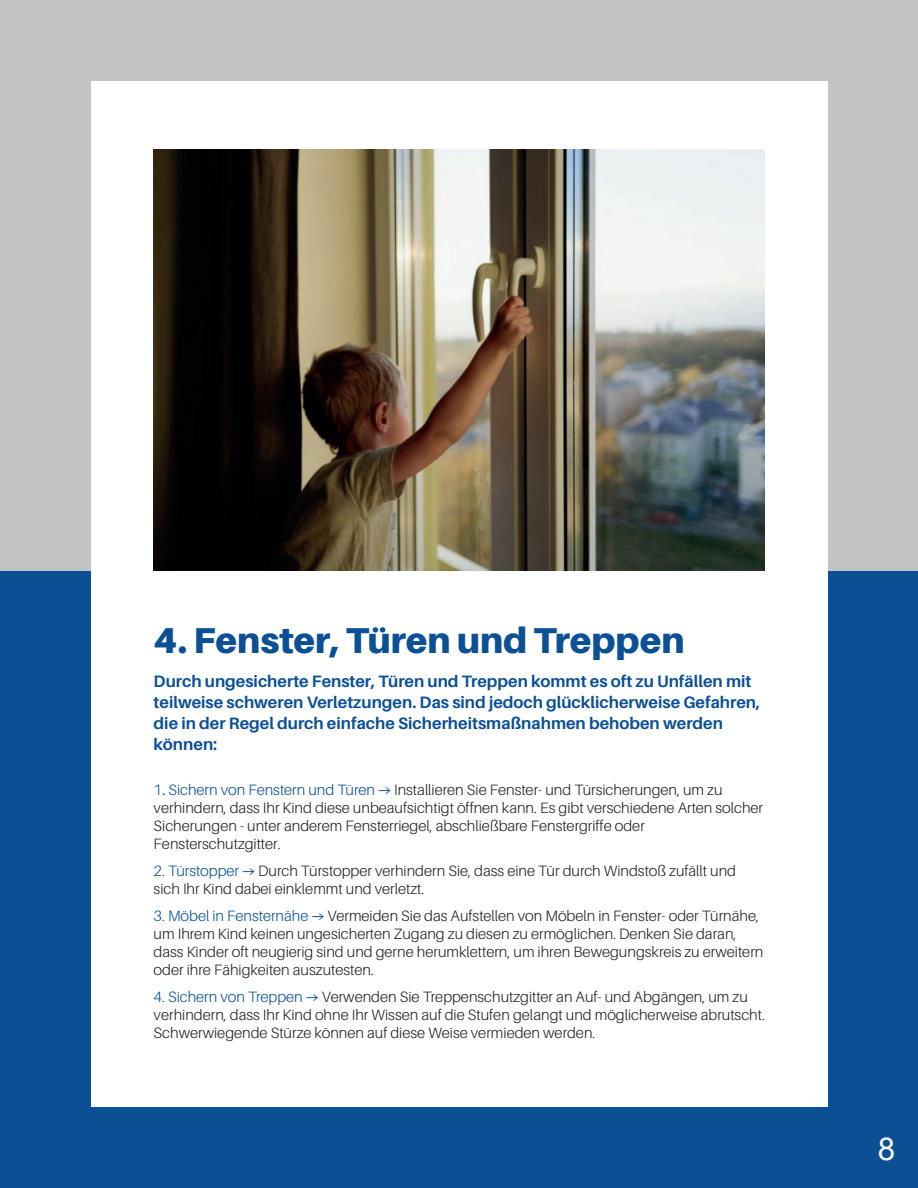
<style>
.page{position:relative;width:918px;height:1188px;background:#c2c3c3}
.page>*{position:absolute;margin:0;border:0;box-sizing:border-box;transform-origin:0 0}
.t1{font:900 36px "Aileron";color:#0b4f95}
.t2{font:31.5px "Arial";color:#fff}
.t3{font:700 16.5px/21px "Aileron";color:#0b4f95}
.t4{font:300 15px/18px "Aileron";color:#231f20}
.s1{color:#0b4f95}
.s2{font-family:"Myriad Pro";font-weight:400;color:#0b4f95}
.s3{font-family:"Kanit";font-size:16.5px;color:#0b4f95}
</style>
<div class="page">
<div style="left:0;top:572px;width:918px;height:616px;background:#0b4f95"></div>
<div style="left:91px;top:81px;width:737px;height:1026px;background:#fff"></div>
<img style="left:154px;top:149px;width:610px;height:422px">
<h1 class="t1" style="left:154px;top:619px;width:532px">4. Fenster, Türen und Treppen</h1>
<p class="t3" style="left:154px;top:671px;width:608px">Durch ungesicherte Fenster, Türen und Treppen kommt es oft zu Unfällen mit teilweise schweren Verletzungen. Das sind jedoch glücklicherweise Gefahren, die in der Regel durch einfache Sicherheitsmaßnahmen behoben werden können:</p>
<p class="t4" style="left:154px;top:781px;width:611px"><span class="s1">1</span><span class="s2">.</span> <span class="s1">Sichern von Fenstern und Türen</span> <span class="s3">→</span> Installieren Sie Fenster- und Türsicherungen, um zu verhindern, dass Ihr Kind diese unbeaufsichtigt öffnen kann. Es gibt verschiedene Arten solcher Sicherungen - unter anderem Fensterriegel, abschließbare Fenstergriffe oder Fensterschutzgitter.</p>
<p class="t4" style="left:154px;top:862px;width:584px"><span class="s1">2. Türstopper</span> <span class="s3">→</span> Durch Türstopper verhindern Sie, dass eine Tür durch Windstoß zufällt und sich Ihr Kind dabei einklemmt und verletzt.</p>
<p class="t4" style="left:154px;top:907px;width:611px"><span class="s1">3. Möbel in Fensternähe</span> <span class="s3">→</span> Vermeiden Sie das Aufstellen von Möbeln in Fenster- oder Türnähe, um Ihrem Kind keinen ungesicherten Zugang zu diesen zu ermöglichen. Denken Sie daran, dass Kinder oft neugierig sind und gerne herumklettern, um ihren Bewegungskreis zu erweitern oder ihre Fähigkeiten auszutesten.</p>
<p class="t4" style="left:154px;top:988px;width:613px"><span class="s1">4. Sichern von Treppen</span> <span class="s3">→</span> Verwenden Sie Treppenschutzgitter an Auf- und Abgängen, um zu verhindern, dass Ihr Kind ohne Ihr Wissen auf die Stufen gelangt und möglicherweise abrutscht.<br>Schwerwiegende Stürze können auf diese Weise vermieden werden.</p>
<h2 class="t2" style="left:878px;top:1127px;width:19px">8</h2>
</div>
